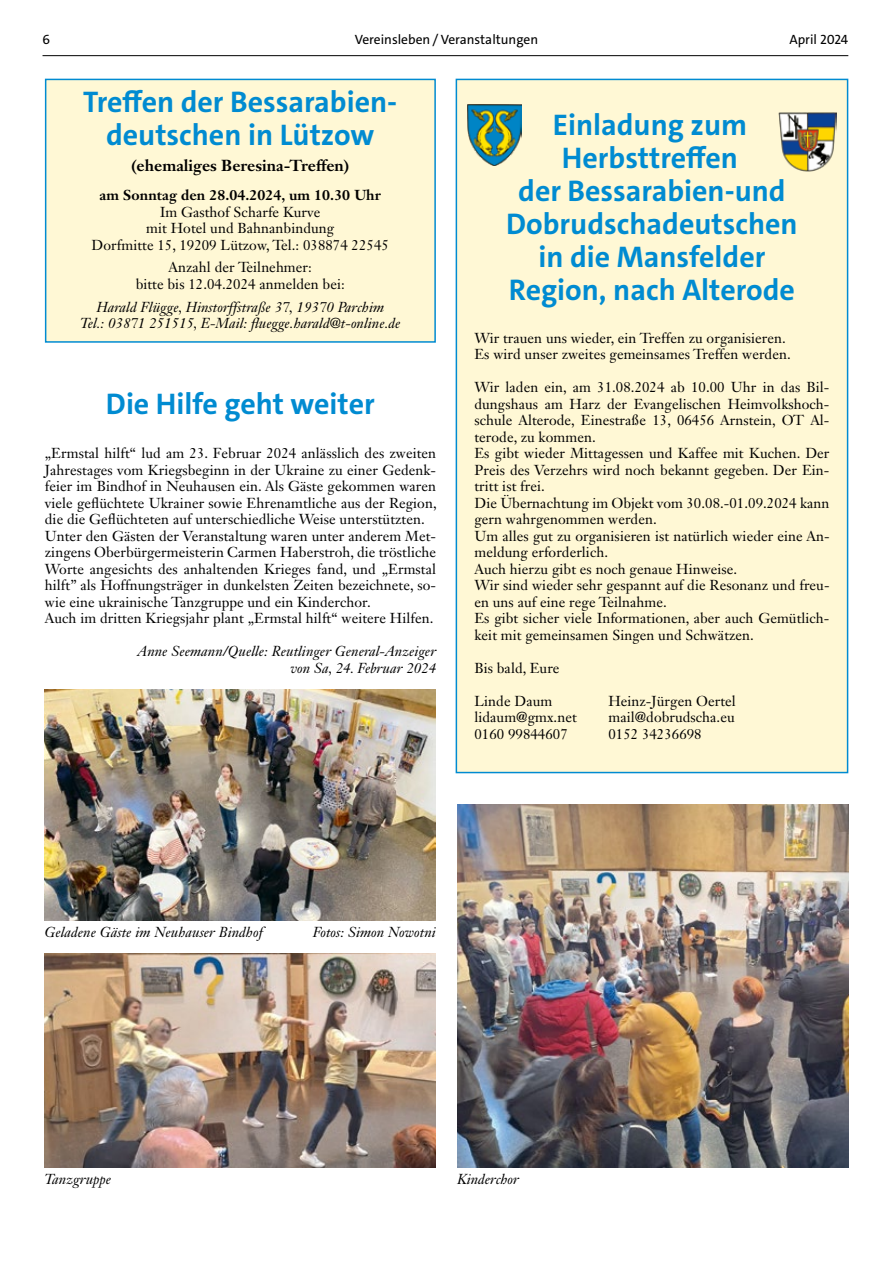
<style>
.page{position:relative;width:893px;height:1263px;background:#fff}
.page>*{position:absolute;margin:0;border:0;box-sizing:border-box;transform-origin:0 0}
.t1{font:700 30px/33px "The Sans";color:#008bd1;text-align:center}
.t2{font:700 15.75px "Janson Text LT Std";color:#000}
.t3{font:14.25px/16.5px "Janson Text LT Std";letter-spacing:.005em;color:#000}
.t4{font:italic 14.25px/16.5px "Janson Text LT Std";letter-spacing:.005em;color:#000;text-align:right}
.t5{font:700 14.25px "Janson Text LT Std";letter-spacing:.005em;color:#000}
.t6{font:13.5px "The Sans";color:#000}
</style>
<div class="page">
<hr style="left:43px;top:55px;width:805px;height:1px;background:#000">
<div style="left:456px;top:79px;width:392px;height:694px;background:#fff8d5;border:2px solid #008bd1"></div>
<img style="left:45px;top:689px;width:391px;height:231px">
<img style="left:457px;top:805px;width:391px;height:363px">
<img style="left:45px;top:953px;width:391px;height:215px">
<div style="left:45px;top:79px;width:391px;height:264px;background:#fff8d5;border:2px solid #008bd1"></div>
<img style="left:467px;top:104px;width:55px;height:62px">
<img style="left:778px;top:112px;width:59px;height:59px">
<p class="t6" style="left:43px;top:31px;width:9px">6</p>
<p class="t6" style="left:355px;top:31px;width:185px">Vereinsleben / Veranstaltungen</p>
<p class="t6" style="left:789px;top:31px;width:60px">April 2024</p>
<h1 class="t1" style="left:83px;top:86px;width:313px">Treffen der Bessarabien&shy;deutschen in Lützow</h1>
<p class="t2" style="left:131px;top:155px;width:220px">(ehemaliges Beresina-Treffen)</p>
<p class="t5" style="left:100px;top:186px;width:283px">am Sonntag den 28.04.2024, um 10.30 Uhr</p>
<p class="t3" style="left:92px;top:203px;width:299px;text-align:center">Im Gasthof Scharfe Kurve<br>mit Hotel und Bahnanbindung<br>Dorfmitte 15, 19209 Lützow, Tel.: 038874 22545</p>
<p class="t3" style="left:136px;top:259px;width:211px;text-align:center">Anzahl der Teilnehmer:<br>bitte bis 12.04.2024 anmelden bei:</p>
<p class="t4" style="left:80px;top:299px;width:322px;text-align:center">Harald Flügge, Hinstorffstraße 37, 19370 Parchim<br>Tel.: 03871 251515, E-Mail: fluegge.harald@t-online.de</p>
<h1 class="t1" style="left:106px;top:388px;width:270px">Die Hilfe geht weiter</h1>
<p class="t3" style="left:45px;top:445px;width:393px">„Ermstal hilft“ lud am 23. Februar 2024 anlässlich des zweiten Jahrestages vom Kriegsbeginn in der Ukraine zu einer Gedenk&shy;feier im Bindhof in Neuhausen ein. Als Gäste gekommen waren viele geflüchtete Ukrainer sowie Ehrenamtliche aus der Region, die die Geflüchteten auf unterschiedliche Weise unterstützten.<br>Unter den Gästen der Veranstaltung waren unter anderem Met&shy;zingens Oberbürgermeisterin Carmen Haberstroh, die tröstliche Worte angesichts des anhaltenden Krieges fand, und „Ermstal hilft” als Hoffnungsträger in dunkelsten Zeiten bezeichnete, so&shy;wie eine ukrainische Tanzgruppe und ein Kinderchor.<br>Auch im dritten Kriegsjahr plant „Ermstal hilft“ weitere Hilfen.</p>
<p class="t4" style="left:138px;top:643px;width:300px">Anne Seemann/Quelle: Reutlinger General-Anzeiger von Sa, 24. Februar 2024</p>
<h1 class="t1" style="left:506px;top:108px;width:293px">Einladung zum<br>Herbsttreffen<br>der Bessarabien-und<br>Dobrudschadeutschen in die Mansfelder<br>Region, nach Alterode</h1>
<p class="t3" style="left:474px;top:329px;width:318px">Wir trauen uns wieder, ein Treffen zu organisieren.<br>Es wird unser zweites gemeinsames Treffen werden.</p>
<p class="t3" style="left:474px;top:379px;width:357px">Wir laden ein, am 31.08.2024 ab 10.00 Uhr in das Bil&shy;dungshaus am Harz der Evangelischen Heimvolkshoch&shy;schule Alterode, Einestraße 13, 06456 Arnstein, OT Al&shy;terode, zu kommen.<br>Es gibt wieder Mittagessen und Kaffee mit Kuchen. Der Preis des Verzehrs wird noch bekannt gegeben. Der Ein&shy;tritt ist frei.<br>Die Übernachtung im Objekt vom 30.08.-01.09.2024 kann gern wahrgenommen werden.<br>Um alles gut zu organisieren ist natürlich wieder eine An&shy;meldung erforderlich.<br>Auch hierzu gibt es noch genaue Hinweise.<br>Wir sind wieder sehr gespannt auf die Resonanz und freu&shy;en uns auf eine rege Teilnahme.<br>Es gibt sicher viele Informationen, aber auch Gemütlich&shy;keit mit gemeinsamen Singen und Schwätzen.</p>
<p class="t3" style="left:474px;top:659px;width:87px">Bis bald, Eure</p>
<p class="t3" style="left:608px;top:692px;width:129px;text-align:justify">Heinz-Jürgen Oertel mail@dobrudscha.eu 0152 34236698</p>
<p class="t3" style="left:474px;top:692px;width:104px">Linde Daum lidaum@gmx.net<br>0160 99844607</p>
<p class="t4" style="left:45px;top:924px;width:220px">Geladene Gäste im Neuhauser Bindhof</p>
<p class="t4" style="left:313px;top:924px;width:124px">Fotos: Simon Nowotni</p>
<p class="t4" style="left:45px;top:1171px;width:68px">Tanzgruppe</p>
<p class="t4" style="left:457px;top:1171px;width:63px">Kinderchor</p>
</div>
